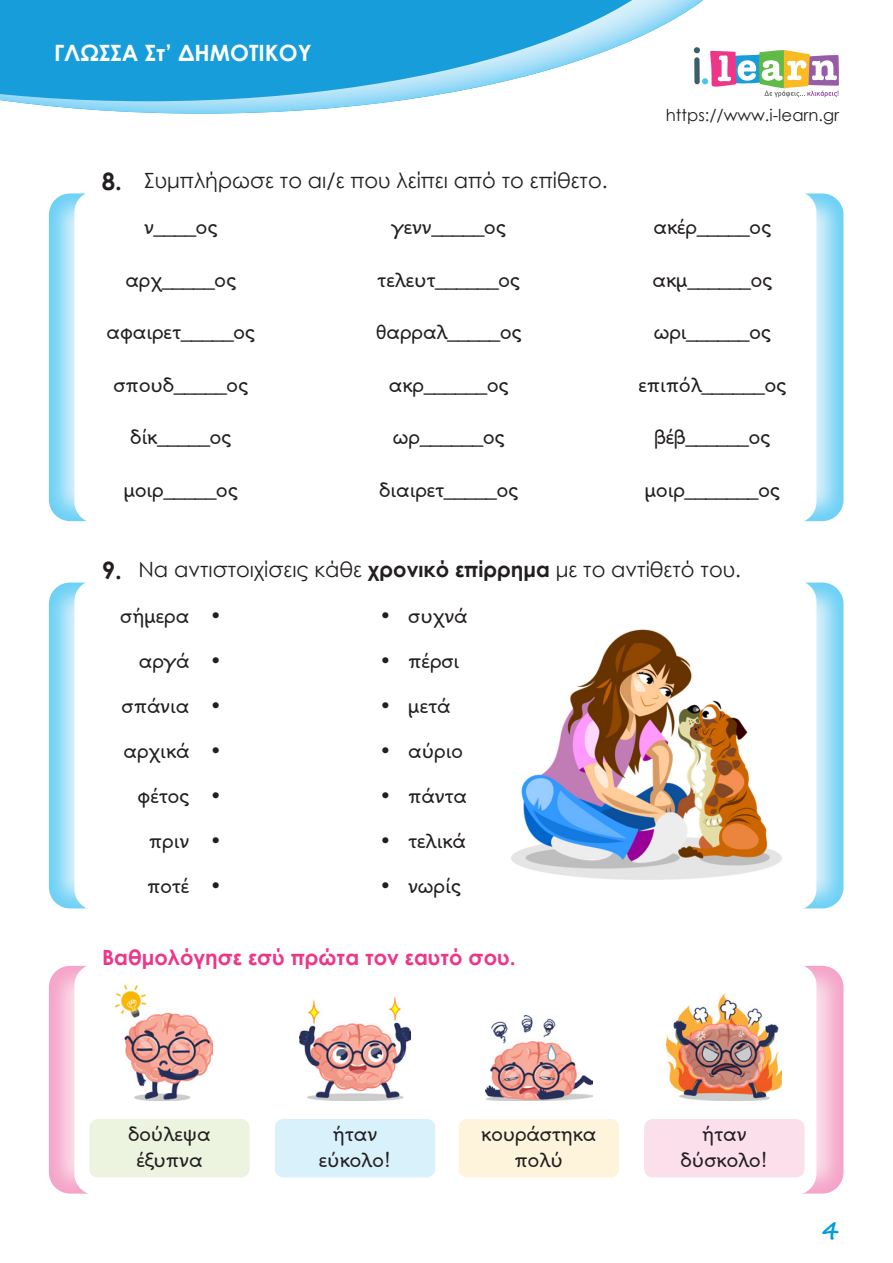
<style>
.page{position:relative;width:893px;height:1263px;background:#fff}
.page>*{position:absolute;margin:0;border:0;box-sizing:border-box;transform-origin:0 0}
.t1{font:700 24px "Century Gothic";color:#231f20}
.t2{font:700 24px "Segoe Script";color:#009ede}
.t3{font:700 22.5px "Century Gothic";color:#fff}
.t4{font:21px/25.5px "PF Alfabeta";color:#231f20;text-align:center}
.t5{font:21px "Century Gothic";color:#231f20}
.t6{font:700 21px "Century Gothic";color:#ee3689}
.t7{font:16.5px "Century Gothic";color:#231f20}
.s1{font-weight:700}
</style>
<div class="page">
<img style="left:7px;top:101px;width:381px;height:13px">
<svg style="left:0;top:0;width:704px;height:101px;fill:#179dd9"></svg>
<svg style="left:694px;top:47px;width:145px;height:50px"></svg>
<div style="left:47px;top:193px;width:797px;height:329px;background:#48c6f3;opacity:.77"></div>
<div style="left:74px;top:191px;width:742px;height:332px;background:#fff;border-radius:21px"></div>
<div style="left:47px;top:582px;width:797px;height:327px;background:#48c6f3;opacity:.77"></div>
<div style="left:74px;top:580px;width:742px;height:330px;background:#fff;border-radius:21px"></div>
<div style="left:47px;top:966px;width:797px;height:228px;background:#f390bc;opacity:.77"></div>
<div style="left:74px;top:964px;width:742px;height:231px;background:#fff;border-radius:21px"></div>
<img style="left:511px;top:629px;width:271px;height:251px">
<img style="left:115px;top:985px;width:97px;height:115px">
<img style="left:300px;top:997px;width:110px;height:103px">
<img style="left:485px;top:1015px;width:107px;height:85px">
<img style="left:667px;top:993px;width:115px;height:107px">
<div style="left:89px;top:1119px;width:161px;height:58px;background:#ecf4df;border-radius:9px"></div>
<div style="left:459px;top:1119px;width:160px;height:58px;background:#fef4db;border-radius:9px"></div>
<div style="left:275px;top:1119px;width:160px;height:58px;background:#d9f1fb;border-radius:9px"></div>
<div style="left:644px;top:1119px;width:160px;height:58px;background:#fbdfeb;border-radius:9px"></div>
<p class="t3" style="left:54px;top:35px;width:259px">ΓΛΩΣΣΑ Στ’ ΔΗΜΟΤΙΚΟΥ</p>
<p class="t1" style="left:102px;top:163px;width:22px">8.</p>
<p class="t5" style="left:144px;top:165px;width:465px">Συμπλήρωσε το αι/ε που λείπει από το επίθετο.</p>
<p class="t4" style="left:144px;top:214px;width:75px">ν____ος</p>
<p class="t4" style="left:125px;top:267px;width:112px">αρχ_____ος</p>
<p class="t4" style="left:107px;top:319px;width:150px">αφαιρετ_____ος</p>
<p class="t4" style="left:113px;top:372px;width:136px">σπουδ_____ος</p>
<p class="t4" style="left:130px;top:424px;width:102px">δίκ_____ος</p>
<p class="t4" style="left:124px;top:477px;width:115px">μοιρ_____ος</p>
<p class="t4" style="left:392px;top:214px;width:115px">γενν_____ος</p>
<p class="t4" style="left:377px;top:267px;width:144px">τελευτ______ος</p>
<p class="t4" style="left:376px;top:319px;width:147px">θαρραλ_____ος</p>
<p class="t4" style="left:389px;top:372px;width:121px">ακρ______ος</p>
<p class="t4" style="left:393px;top:424px;width:113px">ωρ______ος</p>
<p class="t4" style="left:379px;top:477px;width:140px">διαιρετ_____ος</p>
<p class="t7" style="left:666px;top:103px;width:175px">https://www.i-learn.gr</p>
<p class="t4" style="left:654px;top:214px;width:119px">ακέρ_____ος</p>
<p class="t4" style="left:652px;top:267px;width:121px">ακμ______ος</p>
<p class="t4" style="left:654px;top:319px;width:119px">ωρι______ος</p>
<p class="t4" style="left:638px;top:372px;width:149px">επιπόλ______ος</p>
<p class="t4" style="left:654px;top:424px;width:117px">βέβ______ος</p>
<p class="t4" style="left:645px;top:477px;width:136px">μοιρ_______ος</p>
<p class="t1" style="left:102px;top:552px;width:22px">9.</p>
<p class="t5" style="left:138px;top:554px;width:604px">Να αντιστοιχίσεις κάθε <span class="s1">χρονικό επίρρημα</span> με το αντίθετό του.</p>
<p class="t4" style="left:120px;top:603px;width:71px">σήμερα</p>
<p class="t4" style="left:139px;top:648px;width:52px">αργά</p>
<p class="t4" style="left:122px;top:693px;width:69px">σπάνια</p>
<p class="t4" style="left:124px;top:738px;width:67px">αρχικά</p>
<p class="t4" style="left:138px;top:783px;width:53px">φέτος</p>
<p class="t4" style="left:149px;top:828px;width:42px">πριν</p>
<p class="t4" style="left:147px;top:873px;width:44px">ποτέ</p>
<p class="t4" style="left:211px;top:603px;width:12px">•</p>
<p class="t4" style="left:211px;top:648px;width:12px">•</p>
<p class="t4" style="left:211px;top:693px;width:12px">•</p>
<p class="t4" style="left:211px;top:738px;width:12px">•</p>
<p class="t4" style="left:211px;top:783px;width:12px">•</p>
<p class="t4" style="left:211px;top:828px;width:12px">•</p>
<p class="t4" style="left:211px;top:873px;width:12px">•</p>
<p class="t4" style="left:380px;top:603px;width:12px">•</p>
<p class="t4" style="left:380px;top:648px;width:12px">•</p>
<p class="t4" style="left:380px;top:693px;width:12px">•</p>
<p class="t4" style="left:380px;top:738px;width:12px">•</p>
<p class="t4" style="left:380px;top:783px;width:12px">•</p>
<p class="t4" style="left:380px;top:828px;width:12px">•</p>
<p class="t4" style="left:380px;top:873px;width:12px">•</p>
<p class="t4" style="left:408px;top:603px;width:61px">συχνά</p>
<p class="t4" style="left:408px;top:648px;width:53px">πέρσι</p>
<p class="t4" style="left:408px;top:693px;width:43px">μετά</p>
<p class="t4" style="left:408px;top:738px;width:56px">αύριο</p>
<p class="t4" style="left:408px;top:783px;width:60px">πάντα</p>
<p class="t4" style="left:408px;top:828px;width:59px">τελικά</p>
<p class="t4" style="left:408px;top:873px;width:54px">νωρίς</p>
<p class="t6" style="left:102px;top:942px;width:415px">Βαθμολόγησε εσύ πρώτα τον εαυτό σου.</p>
<p class="t4" style="left:128px;top:1121px;width:84px">δούλεψα έξυπνα</p>
<p class="t4" style="left:319px;top:1121px;width:74px">ήταν εύκολο!</p>
<p class="t4" style="left:481px;top:1121px;width:117px">κουράστηκα πολύ</p>
<p class="t4" style="left:681px;top:1121px;width:89px">ήταν δύσκολο!</p>
<p class="t2" style="left:821px;top:1211px;width:19px">4</p>
</div>
